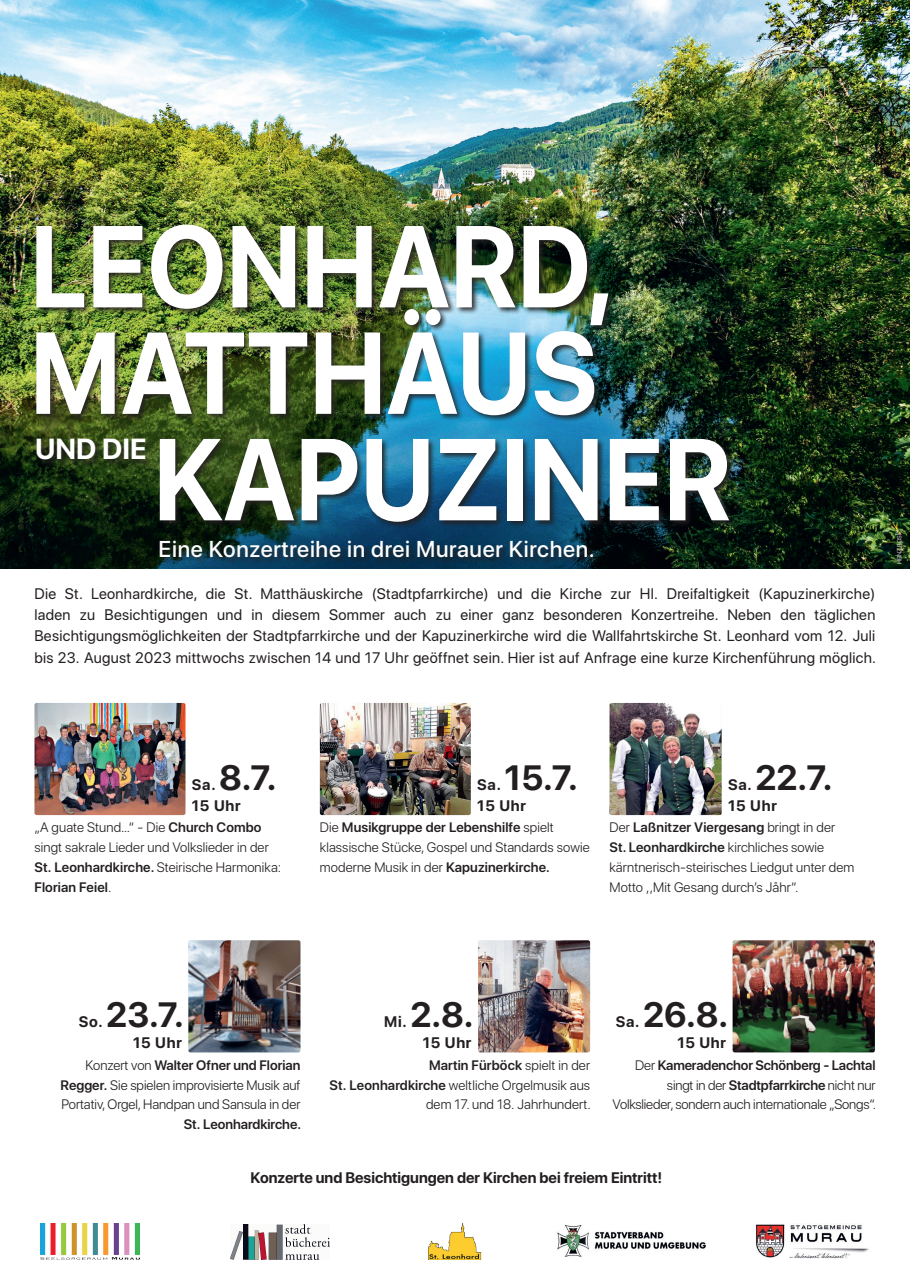
<style>
.page{position:relative;width:910px;height:1280px;background:#fff}
.page>*{position:absolute;margin:0;border:0;box-sizing:border-box;transform-origin:0 0}
.t1{font:700 115.5px "SF Pro Display";color:#fff;scale:.91 1}
.t2{font:700 34.95px "SF Pro Display";color:#231f20}
.t3{font:700 28.95px "SF Pro Display";color:#fff}
.t4{font:500 22.8px "SF Pro Display";letter-spacing:.03em;color:#fff}
.t5{font:15.15px/21.3px "SF Pro Display";letter-spacing:.02em;color:#231f20;text-align:justify}
.t6{font:700 15.15px "SF Pro Display";color:#231f20}
.t7{font:300 13.65px/19.8px "SF Pro Display";letter-spacing:.01em;color:#231f20}
.t8{font:300 13.65px/19.8px "SF Pro Display";letter-spacing:-.01em;color:#231f20;text-align:right}
.t9{font:600 13.65px "SF Pro Display";color:#231f20}
.t10{font:300 6.15px "SF Pro Display";color:#fff}
.s1{font-weight:600}
</style>
<div class="page">
<img style="left:0;top:0;width:910px;height:569px">
<div style="left:159px;top:539px;width:442px;height:26px;background:#231f20;opacity:.86"></div>
<img style="left:320px;top:703px;width:151px;height:112px">
<img style="left:609px;top:703px;width:113px;height:112px">
<img style="left:35px;top:703px;width:150px;height:112px">
<img style="left:756px;top:1224px;width:113px;height:34px">
<img style="left:230px;top:1224px;width:100px;height:36px">
<img style="left:557px;top:1224px;width:149px;height:33px">
<img style="left:188px;top:940px;width:112px;height:112px">
<img style="left:478px;top:940px;width:112px;height:112px">
<img style="left:733px;top:940px;width:142px;height:112px">
<img style="left:41px;top:1224px;width:99px;height:36px">
<div style="left:35px;top:223px;width:701px;height:306px;background:#231f20;opacity:.86"></div>
<div style="left:35px;top:438px;width:118px;height:29px;background:#231f20;opacity:.86"></div>
<img style="left:428px;top:1223px;width:54px;height:37px">
<div style="left:896px;top:529px;width:13px;height:43px;background:#231f20;opacity:.86"></div>
<h1 class="t1" style="left:30px;top:185px;width:644px">LEONHARD,</h1>
<h1 class="t1" style="left:30px;top:291px;width:625px">MATTHÄUS</h1>
<h1 class="t1" style="left:154px;top:397px;width:636px">KAPUZINER</h1>
<h3 class="t3" style="left:35px;top:428px;width:113px">UND DIE</h3>
<h3 class="t4" style="left:159px;top:532px;width:438px">Eine Konzertreihe in drei Murauer Kirchen.</h3>
<p class="t5" style="left:34px;top:582px;width:843px">Die St. Leonhardkirche, die St. Matthäuskirche (Stadtpfarrkirche) und die Kirche zur Hl. Dreifaltigkeit (Kapuzinerkirche) laden zu Besichtigungen und in diesem Sommer auch zu einer ganz besonderen Konzertreihe. Neben den täglichen Besichtigungsmöglichkeiten der Stadtpfarrkirche und der Kapuzinerkirche wird die Wallfahrtskirche St. Leonhard vom 12. Juli bis 23. August 2023 mittwochs zwischen 14 und 17 Uhr geöffnet sein. Hier ist auf Anfrage eine kurze Kirchenführung möglich.</p>
<p class="t10" style="left:895px;top:564px;width:36px;rotate:-90deg">HEINZ BOSIC</p>
<h2 class="t2" style="left:219px;top:753px;width:59px">8.7.</h2>
<p class="t7" style="left:35px;top:817px;width:248px">„A guate Stund…“ - Die <span class="s1">Church Combo </span>singt sakrale Lieder und Volkslieder in der <span class="s1">St. Leonhardkirche.</span> Steirische Harmonika:<br><span class="s1">Florian Feiel</span>.</p>
<p class="t6" style="left:192px;top:774px;width:25px">Sa.</p>
<p class="t6" style="left:192px;top:795px;width:50px">15 Uhr</p>
<h2 class="t2" style="left:505px;top:753px;width:75px">15.7.</h2>
<p class="t7" style="left:320px;top:817px;width:271px">Die <span class="s1">Musikgruppe der Lebenshilfe</span> spielt klassische Stücke, Gospel und Standards sowie moderne Musik in der <span class="s1">Kapuzinerkirche.</span></p>
<p class="t6" style="left:477px;top:774px;width:25px">Sa.</p>
<p class="t6" style="left:477px;top:795px;width:50px">15 Uhr</p>
<h2 class="t2" style="left:755px;top:753px;width:78px">22.7.</h2>
<p class="t7" style="left:609px;top:817px;width:246px">Der <span class="s1">Laßnitzer Viergesang</span> bringt in der <span class="s1">St. Leonhardkirche</span> kirchliches sowie kärntnerisch-steirisches Liedgut unter dem Motto ,,Mit Gesang durch’s Jåhr“.</p>
<p class="t6" style="left:728px;top:774px;width:25px">Sa.</p>
<p class="t6" style="left:728px;top:795px;width:50px">15 Uhr</p>
<h2 class="t2" style="left:106px;top:990px;width:79px">23.7.</h2>
<p class="t7" style="left:61px;top:1055px;width:241px;text-align:justify;text-indent:25px">Konzert von <span class="s1">Walter Ofner und Florian Regger.</span> Sie spielen improvisierte Musik auf Portativ, Orgel, Handpan und Sansula in der</p>
<p class="t9" style="left:184px;top:1114px;width:119px">St. Leonhardkirche.</p>
<p class="t6" style="left:79px;top:1011px;width:25px">So.</p>
<p class="t6" style="left:133px;top:1032px;width:50px">15 Uhr</p>
<h2 class="t2" style="left:410px;top:990px;width:65px">2.8.</h2>
<p class="t7" style="left:330px;top:1055px;width:263px;text-align:right"><span class="s1">Martin Fürböck</span> spielt in der<br><span class="s1">St. Leonhardkirche</span> weltliche Orgelmusik aus dem 17. und 18. Jahrhundert.</p>
<p class="t6" style="left:384px;top:1011px;width:24px">Mi.</p>
<p class="t6" style="left:423px;top:1032px;width:50px">15 Uhr</p>
<h2 class="t2" style="left:643px;top:990px;width:87px">26.8.</h2>
<p class="t6" style="left:677px;top:1032px;width:50px">15 Uhr</p>
<p class="t6" style="left:616px;top:1011px;width:25px">Sa.</p>
<p class="t8" style="left:613px;top:1055px;width:265px">Der <span class="s1">Kameradenchor Schönberg - Lachtal </span>singt in der <span class="s1">Stadtpfarrkirche</span> nicht nur<br>Volkslieder, sondern auch internationale „Songs“.</p>
<p class="t6" style="left:251px;top:1167px;width:413px">Konzerte und Besichtigungen der Kirchen bei freiem Eintritt!</p>
</div>
